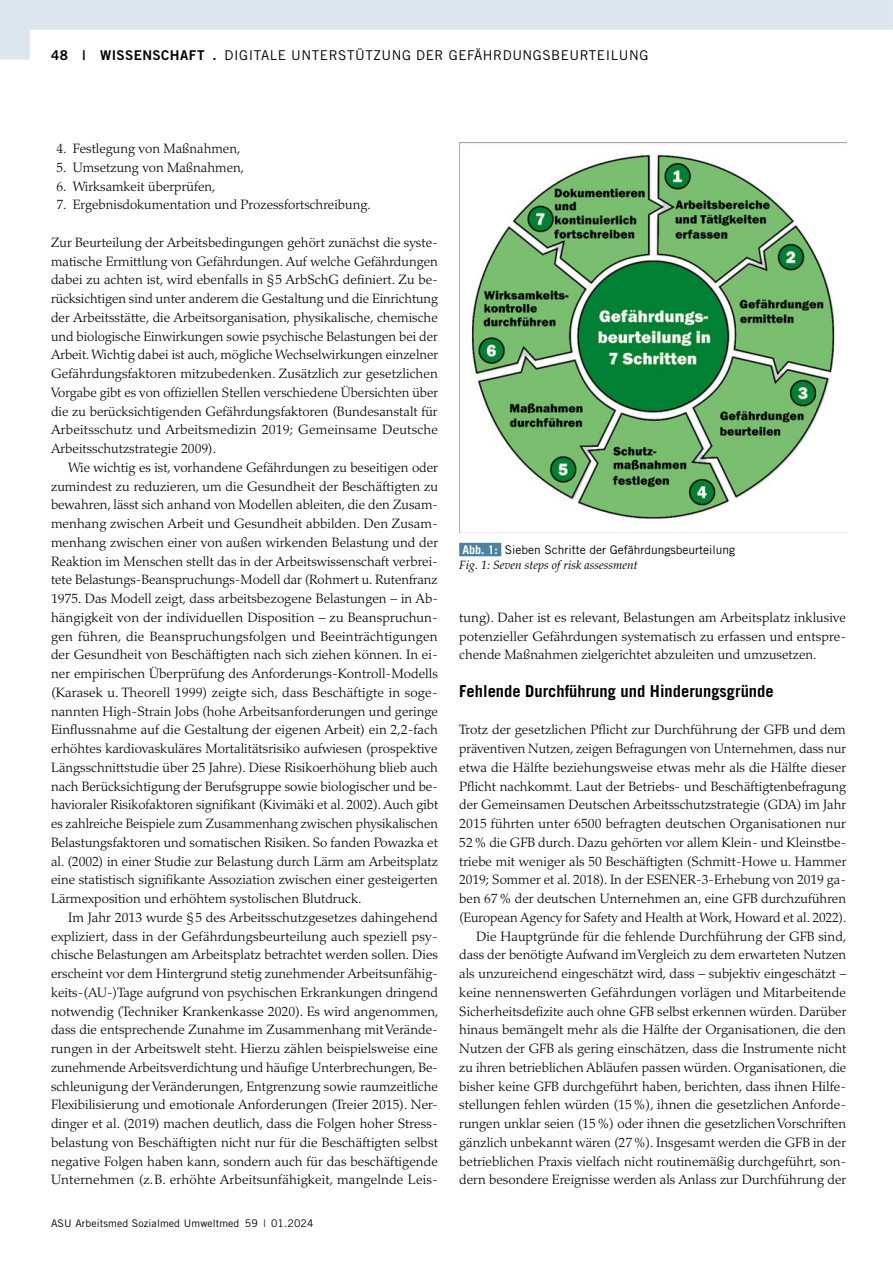
<style>
.page{position:relative;width:893px;height:1263px;background:#fff}
.page>*{position:absolute;margin:0;border:0;box-sizing:border-box;transform-origin:0 0}
.t1{font:700 16.5px "Trade Gothic LT Std";color:#000}
.t2{font:300 13.5px/18.8px "Palatino LT Std";color:#000;text-align:justify}
.t3{font:13.5px "Trade Gothic LT Std";letter-spacing:.04em;color:#000}
.t4{font:13.5px "Trade Gothic LT Std Bd 2";letter-spacing:.03em;color:#000}
.t5{font:12px "Trade Gothic LT Std";color:#000}
.t6{font:italic 12px "Palatino LT Std";color:#000}
.t7{font:10.5px "Trade Gothic LT Std";letter-spacing:.01em;color:#000}
.s1{font-family:"Trade Gothic LT Std"}
.s2{font-weight:700;color:#fff}
</style>
<div class="page">
<img style="left:459px;top:143px;width:387px;height:389px">
<div style="left:459px;top:543px;width:42px;height:13px;background:#4e80a3"></div>
<svg style="left:0;top:0;width:893px;height:60px;fill:#e4ebf1"></svg>
<p class="t4" style="left:51px;top:46px;width:192px">48 | WISSENSCHAFT . <span class="s1">Digitale</span></p>
<p class="t3" style="left:291px;top:47px;width:20px">Unterst</p>
<p class="t3" style="left:355px;top:47px;width:37px">ützung</p>
<p class="t3" style="left:416px;top:47px;width:10px">der</p>
<p class="t3" style="left:449px;top:47px;width:45px">Gefährdungsbeurteilung</p>
<p class="t2" style="left:56px;top:139px;width:186px">4. Festlegung von Maßnahmen,</p>
<p class="t2" style="left:56px;top:158px;width:189px">5. Umsetzung von Maßnahmen,</p>
<p class="t2" style="left:56px;top:177px;width:161px">6. Wirksamkeit überprüfen,</p>
<p class="t2" style="left:56px;top:196px;width:316px">7. Ergebnisdokumentation und Prozessfortschreibung.</p>
<p class="t2" style="left:51px;top:233px;width:389px">Zur Beurteilung der Arbeitsbedingungen gehört zunächst die syste&shy;matische Ermittlung von Gefährdungen. Auf welche Gefährdungen dabei zu achten ist, wird ebenfalls in §5 ArbSchG definiert. Zu be&shy;rücksichtigen sind unter anderem die Gestaltung und die Einrichtung der Arbeitsstätte, die Arbeitsorganisation, physikalische, chemische und biologische Einwirkungen sowie psychische Belastungen bei der Arbeit. Wichtig dabei ist auch, mögliche Wechselwirkungen einzelner Gefährdungsfaktoren mitzubedenken. Zusätzlich zur gesetzlichen Vorgabe gibt es von offiziellen Stellen verschiedene Übersichten über die zu berücksichtigenden Gefährdungsfaktoren (Bundesanstalt für Arbeitsschutz und Arbeitsmedizin 2019; Gemeinsame Deutsche Arbeitsschutzstrategie 2009).</p>
<p class="t2" style="left:51px;top:458px;width:389px;text-indent:17px">Wie wichtig es ist, vorhandene Gefährdungen zu beseitigen oder zumindest zu reduzieren, um die Gesundheit der Beschäftigten zu bewahren, lässt sich anhand von Modellen ableiten, die den Zusam&shy;menhang zwischen Arbeit und Gesundheit abbilden. Den Zusam&shy;menhang zwischen einer von außen wirkenden Belastung und der Reaktion im Menschen stellt das in der Arbeitswissenschaft verbrei&shy;tete Belastungs-Beanspruchungs-Modell dar (Rohmert u. Rutenfranz 1975. Das Modell zeigt, dass arbeitsbezogene Belastungen – in Ab&shy;hängigkeit von der individuellen Disposition – zu Beanspruchun&shy;gen führen, die Beanspruchungsfolgen und Beeinträchtigungen der Gesundheit von Beschäftigten nach sich ziehen können. In ei&shy;ner empirischen Überprüfung des Anforderungs-Kontroll-Modells (Karasek u. Theorell 1999) zeigte sich, dass Beschäftigte in soge&shy;nannten High-Strain Jobs (hohe Arbeitsanforderungen und geringe Einflussnahme auf die Gestaltung der eigenen Arbeit) ein 2,2-fach erhöhtes kardiovaskuläres Mortalitätsrisiko aufwiesen (prospektive Längsschnittstudie über 25 Jahre). Diese Risikoerhöhung blieb auch nach Berücksichtigung der Berufsgruppe sowie biologischer und be&shy;havioraler Risikofaktoren signifikant (Kivimäki et al. 2002). Auch gibt es zahlreiche Beispiele zum Zusammenhang zwischen physikalischen Belastungsfaktoren und somatischen Risiken. So fanden Powazka et al. (2002) in einer Studie zur Belastung durch Lärm am Arbeitsplatz eine statistisch signifikante Assoziation zwischen einer gesteigerten Lärmexposition und erhöhtem systolischen Blutdruck.</p>
<p class="t2" style="left:51px;top:908px;width:389px;text-indent:17px">Im Jahr 2013 wurde § 5 des Arbeitsschutzgesetzes dahingehend expliziert, dass in der Gefährdungsbeurteilung auch speziell psy&shy;chische Belastungen am Arbeitsplatz betrachtet werden sollen. Dies erscheint vor dem Hintergrund stetig zunehmender Arbeitsunfähig&shy;keits-(AU-)Tage aufgrund von psychischen Erkrankungen dringend notwendig (Techniker Krankenkasse 2020). Es wird angenommen, dass die entsprechende Zunahme im Zusammenhang mit Verände&shy;rungen in der Arbeitswelt steht. Hierzu zählen beispielsweise eine zunehmende Arbeitsverdichtung und häufige Unterbrechungen, Be&shy;schleunigung der Veränderungen, Entgrenzung sowie raumzeitliche Flexibilisierung und emotionale Anforderungen (Treier 2015). Ner&shy;dinger et al. (2019) machen deutlich, dass die Folgen hoher Stress&shy;belastung von Beschäftigten nicht nur für die Beschäftigten selbst negative Folgen haben kann, sondern auch für das beschäftigende Unternehmen (z.B. erhöhte Arbeitsunfähigkeit, mangelnde Leis-</p>
<p class="t7" style="left:51px;top:1217px;width:264px">ASU Arbeitsmed Sozialmed Umweltmed 59 | 01.2024</p>
<p class="t5" style="left:463px;top:542px;width:274px"><span class="s2">Abb. 1:</span> Sieben Schritte der Gefährdungsbeurteilung</p>
<p class="t6" style="left:459px;top:558px;width:180px">Fig. 1: Seven steps of risk assessment</p>
<p class="t2" style="left:459px;top:608px;width:388px">tung). Daher ist es relevant, Belastungen am Arbeitsplatz inklusive potenzieller Gefährdungen systematisch zu erfassen und entspre&shy;chende Maßnahmen zielgerichtet abzuleiten und umzusetzen.</p>
<p class="t1" style="left:459px;top:681px;width:316px">Fehlende Durchführung und Hinderungsgründe</p>
<p class="t2" style="left:459px;top:721px;width:389px;text-align:right">Trotz der gesetzlichen Pflicht zur Durchführung der GFB und dem präventiven Nutzen, zeigen Befragungen von Unternehmen, dass nur etwa die Hälfte beziehungsweise etwas mehr als die Hälfte dieser Pflicht nachkommt. Laut der Betriebs- und Beschäftigtenbefragung der Gemeinsamen Deutschen Arbeitsschutzstrategie (GDA) im Jahr 2015 führten unter 6500 befragten deutschen Organisationen nur 52% die GFB durch. Dazu gehörten vor allem Klein- und Kleinstbe&shy;triebe mit weniger als 50 Beschäftigten (Schmitt-Howe u. Hammer 2019; Sommer et al. 2018). In der ESENER-3-Erhebung von 2019 ga&shy;ben 67% der deutschen Unternehmen an, eine GFB durchzuführen (European Agency for Safety and Health at Work, Howard et al. 2022).<br>Die Hauptgründe für die fehlende Durchführung der GFB sind, dass der benötigte Aufwand im Vergleich zu dem erwarteten Nutzen als unzureichend eingeschätzt wird, dass – subjektiv eingeschätzt – keine nennenswerten Gefährdungen vorlägen und Mitarbeitende Sicherheitsdefizite auch ohne GFB selbst erkennen würden. Darüber hinaus bemängelt mehr als die Hälfte der Organisationen, die den Nutzen der GFB als gering einschätzen, dass die Instrumente nicht zu ihren betrieblichen Abläufen passen würden. Organisationen, die bisher keine GFB durchgeführt haben, berichten, dass ihnen Hilfe&shy;stellungen fehlen würden (15%), ihnen die gesetzlichen Anforde&shy;rungen unklar seien (15%) oder ihnen die gesetzlichen Vorschriften gänzlich unbekannt wären (27%). Insgesamt werden die GFB in der betrieblichen Praxis vielfach nicht routinemäßig durchgeführt, son&shy;dern besondere Ereignisse werden als Anlass zur Durchführung der</p>
</div>
